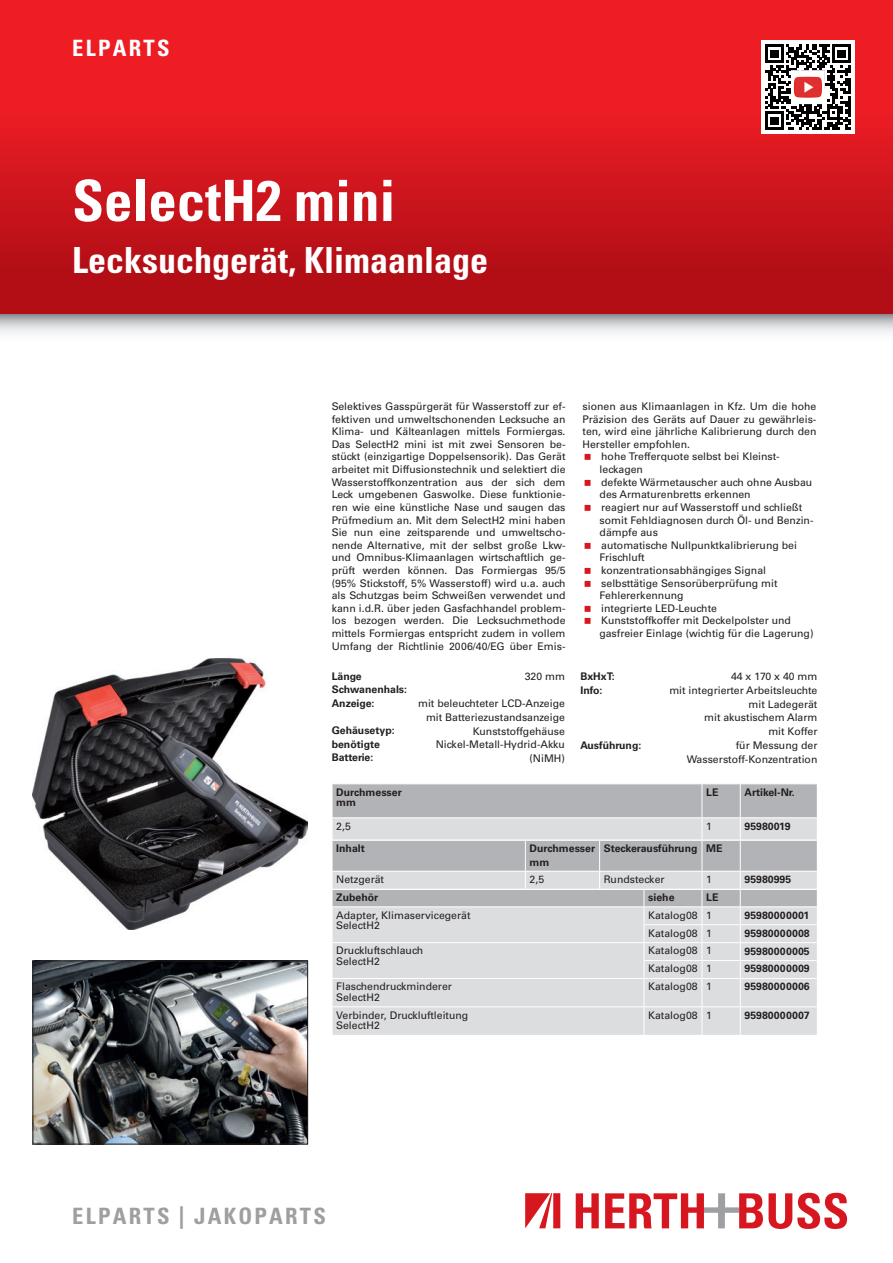
<style>
.page{position:relative;width:893px;height:1263px;background:#fff}
.page>*{position:absolute;margin:0;border:0;box-sizing:border-box;transform-origin:0 0}
.t1{font:700 condensed 57px "Univers LT Pro";color:#fff}
.t2{font:700 condensed 36px "Univers LT Pro";color:#fff}
.t3{font:700 condensed 22.5px "Univers LT Pro";letter-spacing:.1em;color:#9d9fa2}
.t4{font:700 condensed 22.5px "Univers LT Pro";letter-spacing:.1em;color:#fff}
.t5{font:10.5px/12.6px "Univers LT Pro 55 Roman";color:#231f20;text-align:right}
.t6{font:700 10.5px/13.5px "Univers LT Pro 65";color:#231f20}
</style>
<div class="page">
<img style="left:0;top:0;width:893px;height:333px">
<div style="left:761px;top:40px;width:94px;height:94px;background:#fff"></div>
<svg style="left:576px;top:1193px;width:23px;height:35px"></svg>
<svg style="left:605px;top:1193px;width:242px;height:36px"></svg>
<svg style="left:525px;top:1193px;width:35px;height:35px"></svg>
<svg style="left:765px;top:45px;width:85px;height:85px"></svg>
<div style="left:791px;top:71px;width:33px;height:33px;background:#fff"></div>
<img style="left:794px;top:77px;width:28px;height:21px">
<svg style="left:332px;top:784px;width:485px;height:251px;background:#d0d1d4"></svg>
<img style="left:33px;top:659px;width:275px;height:270px">
<img style="left:35px;top:963px;width:271px;height:179px">
<div style="left:33px;top:961px;width:275px;height:183px;border:1px solid #231f20"></div>
<h3 class="t4" style="left:72px;top:34px;width:99px">ELPARTS</h3>
<h1 class="t1" style="left:72px;top:166px;width:325px">SelectH2 mini</h1>
<h2 class="t2" style="left:72px;top:238px;width:417px">Lecksuchgerät, Klimaanlage</h2>
<p class="t5" style="left:332px;top:400px;width:235px;text-align:justify">Selektives Gasspürgerät für Wasserstoff zur ef&shy;fektiven und umweltschonenden Lecksuche an Klima- und Kälteanlagen mittels Formiergas.<br>Das SelectH2 mini ist mit zwei Sensoren be&shy;stückt (einzigartige Doppelsensorik). Das Gerät arbeitet mit Diffusionstechnik und selektiert die Wasserstoffkonzentration aus der sich dem Leck umgebenen Gaswolke. Diese funktionie&shy;ren wie eine künstliche Nase und saugen das Prüfmedium an. Mit dem SelectH2 mini haben Sie nun eine zeitsparende und umweltscho&shy;nende Alternative, mit der selbst große Lkw&shy;und Omnibus-Klimaanlagen wirtschaftlich ge&shy;prüft werden können. Das Formiergas 95/5 (95% Stickstoff, 5% Wasserstoff) wird u.a. auch als Schutzgas beim Schweißen verwendet und kann i.d.R. über jeden Gasfachhandel problem&shy;los bezogen werden. Die Lecksuchmethode mittels Formiergas entspricht zudem in vollem Umfang der Richtlinie 2006/40/EG über Emis-</p>
<p class="t5" style="left:583px;top:400px;width:235px">sionen aus Klimaanlagen in Kfz. Um die hohe</p>
<p class="t5" style="left:583px;top:412px;width:235px">Präzision des Geräts auf Dauer zu gewährleis-</p>
<p class="t5" style="left:583px;top:425px;width:235px">ten, wird eine jährliche Kalibrierung durch den</p>
<p class="t5" style="left:583px;top:437px;width:109px">Hersteller empfohlen.</p>
<p class="t5" style="left:601px;top:450px;width:179px">hohe Trefferquote selbst bei Kleinst-</p>
<p class="t5" style="left:600px;top:463px;width:45px">leckagen</p>
<p class="t5" style="left:601px;top:475px;width:212px">defekte Wärmetauscher auch ohne Ausbau</p>
<p class="t5" style="left:600px;top:488px;width:153px">des Armaturenbretts erkennen</p>
<p class="t5" style="left:601px;top:500px;width:203px">reagiert nur auf Wasserstoff und schließt</p>
<p class="t5" style="left:600px;top:513px;width:215px">somit Fehldiagnosen durch Öl- und Benzin-</p>
<p class="t5" style="left:600px;top:526px;width:60px">dämpfe aus</p>
<p class="t5" style="left:601px;top:538px;width:197px">automatische Nullpunktkalibrierung bei</p>
<p class="t5" style="left:600px;top:551px;width:47px">Frischluft</p>
<p class="t5" style="left:601px;top:563px;width:166px">konzentrationsabhängiges Signal</p>
<p class="t5" style="left:601px;top:576px;width:178px">selbsttätige Sensorüberprüfung mit</p>
<p class="t5" style="left:600px;top:589px;width:86px">Fehlererkennung</p>
<p class="t5" style="left:601px;top:601px;width:117px">integrierte LED-Leuchte</p>
<p class="t5" style="left:601px;top:614px;width:191px">Kunststoffkoffer mit Deckelpolster und</p>
<p class="t5" style="left:600px;top:626px;width:215px">gasfreier Einlage (wichtig für die Lagerung)</p>
<p class="t6" style="left:332px;top:669px;width:77px">Länge<br>Schwanenhals:</p>
<p class="t5" style="left:525px;top:670px;width:42px">320 mm</p>
<p class="t6" style="left:332px;top:696px;width:44px">Anzeige:</p>
<p class="t5" style="left:418px;top:696px;width:148px;line-height:13.5px">mit beleuchteter LCD-Anzeige mit Batteriezustandsanzeige</p>
<p class="t6" style="left:332px;top:723px;width:65px">Gehäusetyp:</p>
<p class="t5" style="left:473px;top:724px;width:94px">Kunststoffgehäuse</p>
<p class="t6" style="left:332px;top:737px;width:50px">benötigte<br>Batterie:</p>
<p class="t5" style="left:436px;top:737px;width:131px;line-height:13.5px">Nickel-Metall-Hydrid-Akku (NiMH)</p>
<p class="t6" style="left:580px;top:669px;width:36px">BxHxT:</p>
<p class="t5" style="left:731px;top:670px;width:88px">44 x 170 x 40 mm</p>
<p class="t6" style="left:580px;top:683px;width:23px">Info:</p>
<p class="t5" style="left:669px;top:683px;width:150px;line-height:13.5px">mit integrierter Arbeitsleuchte mit Ladegerät<br>mit akustischem Alarm<br>mit Koffer</p>
<p class="t6" style="left:580px;top:738px;width:62px">Ausführung:</p>
<p class="t5" style="left:687px;top:738px;width:132px;line-height:13.5px">für Messung der<br>Wasserstoff-Konzentration</p>
<p class="t6" style="left:336px;top:786px;width:67px;line-height:10.5px">Durchmesser mm</p>
<p class="t6" style="left:706px;top:785px;width:14px">LE</p>
<p class="t6" style="left:744px;top:785px;width:52px">Artikel-Nr.</p>
<p class="t5" style="left:336px;top:819px;width:16px">2,5</p>
<p class="t5" style="left:706px;top:819px;width:7px">1</p>
<p class="t6" style="left:744px;top:819px;width:48px">95980019</p>
<p class="t6" style="left:336px;top:841px;width:30px">Inhalt</p>
<p class="t6" style="left:530px;top:841px;width:67px">Durchmesser mm</p>
<p class="t6" style="left:604px;top:841px;width:120px">Steckerausführung ME</p>
<p class="t5" style="left:336px;top:872px;width:49px">Netzgerät</p>
<p class="t5" style="left:530px;top:872px;width:16px">2,5</p>
<p class="t5" style="left:604px;top:872px;width:62px">Rundstecker</p>
<p class="t5" style="left:706px;top:872px;width:7px">1</p>
<p class="t6" style="left:744px;top:872px;width:48px">95980995</p>
<p class="t6" style="left:336px;top:890px;width:43px">Zubehör</p>
<p class="t6" style="left:648px;top:890px;width:28px">siehe</p>
<p class="t6" style="left:706px;top:890px;width:14px">LE</p>
<p class="t5" style="left:336px;top:909px;width:136px;line-height:10.5px;text-align:left">Adapter, Klimaservicegerät<br>SelectH2</p>
<p class="t5" style="left:648px;top:908px;width:65px">Katalog08 1</p>
<p class="t6" style="left:744px;top:908px;width:66px">95980000001</p>
<p class="t5" style="left:648px;top:926px;width:65px">Katalog08 1</p>
<p class="t6" style="left:744px;top:926px;width:67px">95980000008</p>
<p class="t5" style="left:336px;top:945px;width:88px;line-height:10.5px;text-align:left">Druckluftschlauch<br>SelectH2</p>
<p class="t5" style="left:648px;top:944px;width:65px">Katalog08 1</p>
<p class="t6" style="left:744px;top:943px;width:67px">95980000005</p>
<p class="t5" style="left:648px;top:962px;width:65px">Katalog08 1</p>
<p class="t6" style="left:744px;top:961px;width:67px">95980000009</p>
<p class="t5" style="left:336px;top:981px;width:117px;line-height:10.5px;text-align:left">Flaschendruckminderer<br>SelectH2</p>
<p class="t5" style="left:648px;top:980px;width:65px">Katalog08 1</p>
<p class="t6" style="left:744px;top:979px;width:67px">95980000006</p>
<p class="t5" style="left:336px;top:1009px;width:134px;line-height:10.5px;text-align:left">Verbinder, Druckluftleitung<br>SelectH2</p>
<p class="t5" style="left:648px;top:1008px;width:65px">Katalog08 1</p>
<p class="t6" style="left:744px;top:1008px;width:67px">95980000007</p>
<h3 class="t3" style="left:72px;top:1202px;width:255px">ELPARTS | JAKOPARTS</h3>
</div>
